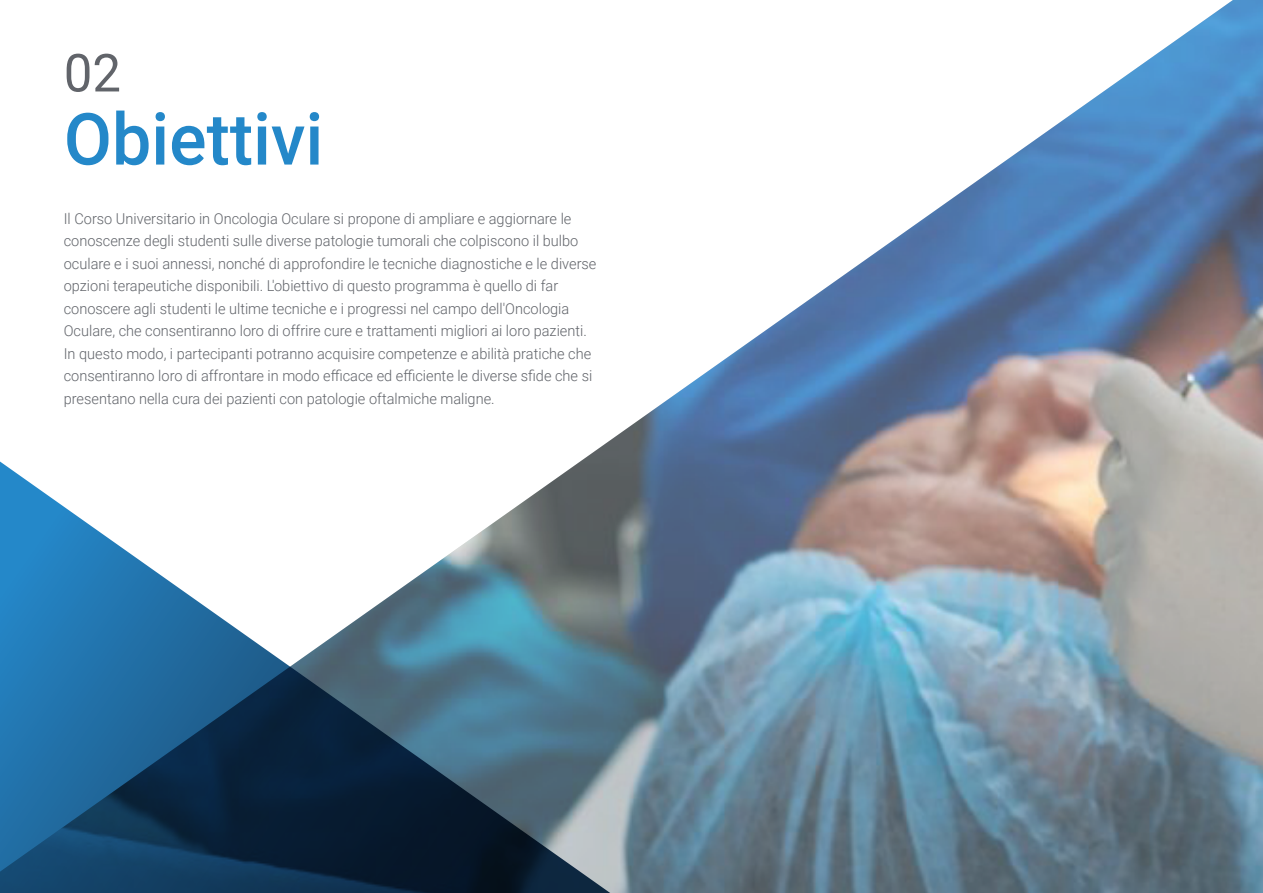
<style>
.page{position:relative;width:1263px;height:893px;background:#fff}
.page>*{position:absolute;margin:0;border:0;box-sizing:border-box;transform-origin:0 0}
.t1{font:500 72px "Roboto";color:#2488c9}
.t2{font:52.5px "Roboto";color:#61646a}
.t3{font:300 15px/22.5px "Roboto";color:#61646a}
</style>
<div class="page">
<img style="left:602px;top:0;width:661px;height:893px">
<svg style="left:0;top:446px;width:640px;height:447px"></svg>
<h2 class="t2" style="left:64px;top:36px;width:59px">02</h2>
<h1 class="t1" style="left:64px;top:89px;width:261px">Obiettivi</h1>
<p class="t3" style="left:64px;top:207px;width:534px">Il Corso Universitario in Oncologia Oculare si propone di ampliare e aggiornare le conoscenze degli studenti sulle diverse patologie tumorali che colpiscono il bulbo oculare e i suoi annessi, nonché di approfondire le tecniche diagnostiche e le diverse opzioni terapeutiche disponibili. L'obiettivo di questo programma è quello di far conoscere agli studenti le ultime tecniche e i progressi nel campo dell'Oncologia Oculare, che consentiranno loro di offrire cure e trattamenti migliori ai loro pazienti.<br>In questo modo, i partecipanti potranno acquisire competenze e abilità pratiche che consentiranno loro di affrontare in modo efficace ed efficiente le diverse sfide che si presentano nella cura dei pazienti con patologie oftalmiche maligne.</p>
</div>
